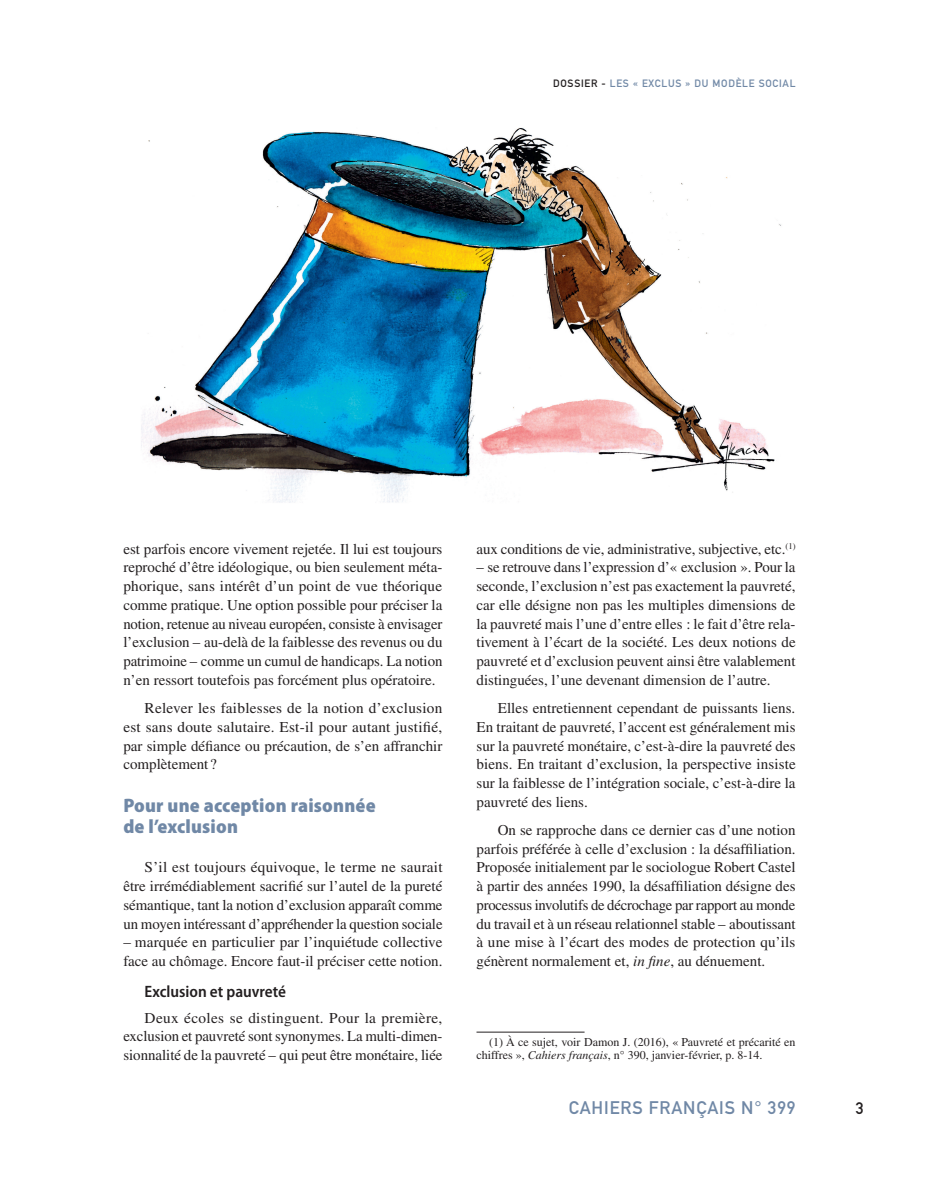
<style>
.page{position:relative;width:936px;height:1191px;background:#fff}
.page>*{position:absolute;margin:0;border:0;box-sizing:border-box;transform-origin:0 0}
.t1{font:900 semi-condensed 19.5px/21px "Myriad Pro";letter-spacing:.01em;color:#7088a6}
.t2{font:18px "DIN Mittelschrift Std";letter-spacing:.05em;color:#7088a6}
.t3{font:600 semi-condensed 16.5px "Myriad Pro";color:#231f20}
.t4{font:16.5px "DIN Mittelschrift Std";color:#231f20}
.t5{font:15px/18.8px "Times LT Std";color:#231f20;text-align:justify}
.t6{font:12px/13.5px "Times LT Std";color:#231f20}
.t7{font:10.5px "DIN Mittelschrift Std";letter-spacing:.07em;color:#7088a6}
.s1{color:#231f20}
.s2{font-style:italic}
</style>
<div class="page">
<hr style="left:476px;top:1031px;width:108px;height:1px;background:#231f20">
<img style="left:141px;top:128px;width:640px;height:375px">
<p class="t7" style="left:553px;top:77px;width:244px"><span class="s1">DOSSIER -</span> LES « EXCLUS » DU MODÈLE SOCIAL</p>
<p class="t5" style="left:123px;top:539px;width:321px">est parfois encore vivement rejetée. Il lui est toujours reproché d’être idéologique, ou bien seulement méta&shy;phorique, sans intérêt d’un point de vue théorique comme pratique. Une option possible pour préciser la notion, retenue au niveau européen, consiste à envisager l’exclusion – au-delà de la faiblesse des revenus ou du patrimoine – comme un cumul de handicaps. La notion n’en ressort toutefois pas forcément plus opératoire.</p>
<p class="t5" style="left:123px;top:698px;width:320px;text-indent:21px">Relever les faiblesses de la notion d’exclusion est sans doute salutaire. Est-il pour autant justifié, par simple défiance ou précaution, de s’en affranchir complètement ?</p>
<h1 class="t1" style="left:123px;top:794px;width:254px">Pour une acception raisonnée de l’exclusion</h1>
<p class="t5" style="left:123px;top:858px;width:321px;text-indent:21px">S’il est toujours équivoque, le terme ne saurait être irrémédiablement sacrifié sur l’autel de la pureté sémantique, tant la notion d’exclusion apparaît comme un moyen intéressant d’appréhender la question sociale</p>
<p class="t5" style="left:123px;top:933px;width:320px">– marquée en particulier par l’inquiétude collective face au chômage. Encore faut-il préciser cette notion.</p>
<p class="t3" style="left:145px;top:982px;width:143px">Exclusion et pauvreté</p>
<p class="t5" style="left:123px;top:1008px;width:321px;text-indent:21px">Deux écoles se distinguent. Pour la première, exclusion et pauvreté sont synonymes. La multi-dimen&shy;sionnalité de la pauvreté – qui peut être monétaire, liée</p>
<p class="t5" style="left:476px;top:539px;width:320px">aux conditions de vie, administrative, subjective, etc.<sup>(1)</sup></p>
<p class="t5" style="left:476px;top:558px;width:321px">– se retrouve dans l’expression d’« exclusion ». Pour la seconde, l’exclusion n’est pas exactement la pauvreté, car elle désigne non pas les multiples dimensions de la pauvreté mais l’une d’entre elles : le fait d’être rela&shy;tivement à l’écart de la société. Les deux notions de pauvreté et d’exclusion peuvent ainsi être valablement distinguées, l’une devenant dimension de l’autre.</p>
<p class="t5" style="left:476px;top:698px;width:321px;text-indent:21px">Elles entretiennent cependant de puissants liens.<br>En traitant de pauvreté, l’accent est généralement mis sur la pauvreté monétaire, c’est-à-dire la pauvreté des biens. En traitant d’exclusion, la perspective insiste sur la faiblesse de l’intégration sociale, c’est-à-dire la pauvreté des liens.</p>
<p class="t5" style="left:476px;top:820px;width:320px;text-indent:21px">On se rapproche dans ce dernier cas d’une notion parfois préférée à celle d’exclusion : la désaffiliation.<br>Proposée initialement par le sociologue Robert Castel à partir des années 1990, la désaffiliation désigne des processus involutifs de décrochage par rapport au monde du travail et à un réseau relationnel stable – aboutissant à une mise à l’écart des modes de protection qu’ils génèrent normalement et, <span class="s2">in fine</span>, au dénuement.</p>
<p class="t6" style="left:476px;top:1034px;width:320px;text-indent:13px">(1) À ce sujet, voir Damon J. (2016), « Pauvreté et précarité en chiffres », <span class="s2">Cahiers français</span>, n° 390, janvier-février, p. 8-14.</p>
<p class="t2" style="left:568px;top:1097px;width:228px">CAHIERS FRANÇAIS N° 399</p>
<p class="t4" style="left:855px;top:1098px;width:9px">3</p>
</div>
